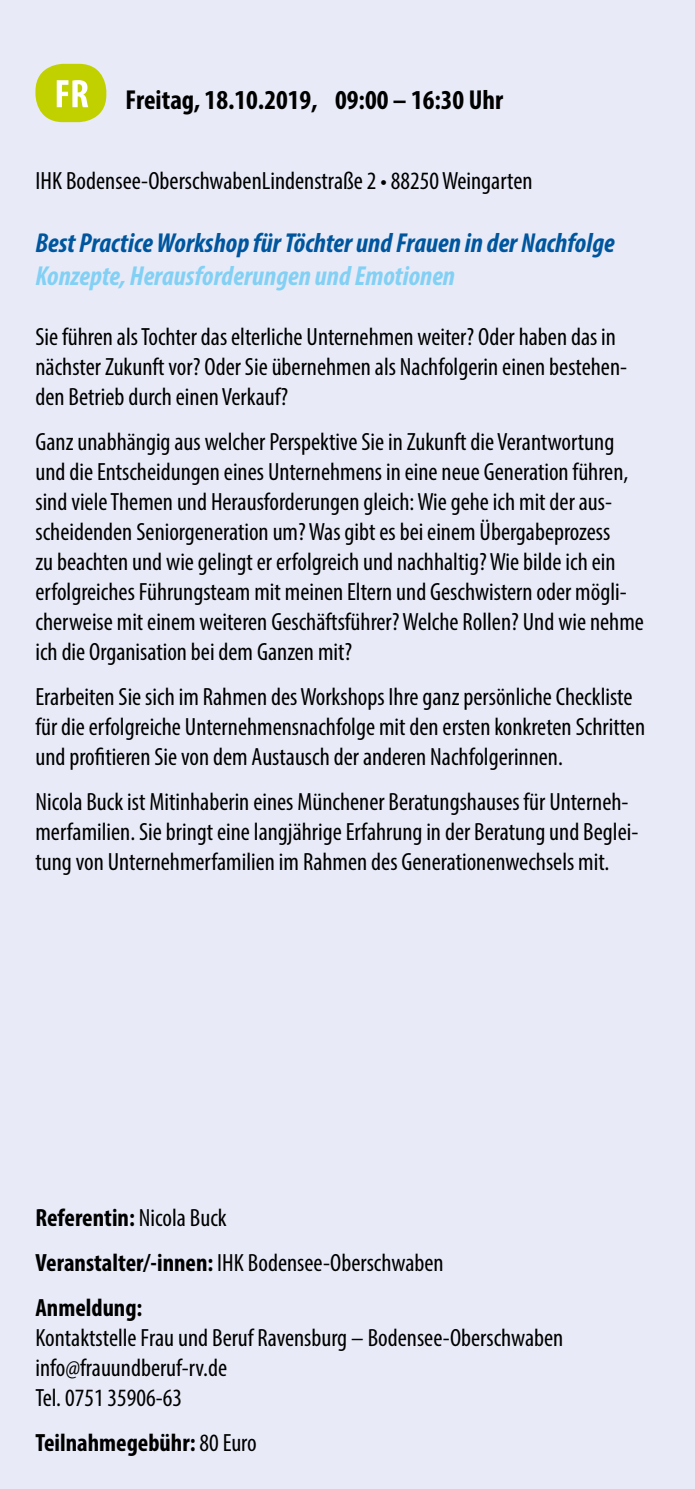
<style>
.page{position:relative;width:695px;height:1489px;background:#fff}
.page>*{position:absolute;margin:0;border:0;box-sizing:border-box;transform-origin:0 0}
.tx_weiss{font:italic 700 condensed 27.5px "Myriad Pro";color:#00569e}
.tx_weiss-2{font:italic 700 condensed 27.5px "Myriad Pro";color:#83d0f5}
.tx_weiss-3{font:700 condensed 27.5px "Myriad Pro";color:#000}
.tx_weiss-4{font:condensed 25px/30px "Myriad Pro";color:#000}
.tx_weiss-5{font:700 condensed 25px "Myriad Pro";color:#000}
.s1{font-weight:400}
.s2{font-weight:700}
</style>
<div class="page">
<div style="left:0;top:0;width:694px;height:1488px;background:#e8ebf7"></div>
<div style="left:35px;top:64px;width:71px;height:58px;background:#c1d100;border-radius:28px"></div>
<svg style="left:57px;top:80px;width:31px;height:27px"></svg>
<p class="tx_weiss-3" style="left:125px;top:83px;width:379px">Freitag, 18.10.2019, 09:00 – 16:30 Uhr</p>
<p class="tx_weiss-4" style="left:35px;top:165px;width:498px">IHK Bodensee-OberschwabenLindenstraße 2 • 88250 Weingarten</p>
<p class="tx_weiss" style="left:35px;top:226px;width:580px">Best Practice Workshop für Töchter und Frauen in der Nachfolge</p>
<p class="tx_weiss-2" style="left:35px;top:259px;width:421px">Konzepte, Herausforderungen und Emotionen</p>
<p class="tx_weiss-4" style="left:35px;top:321px;width:593px">Sie führen als Tochter das elterliche Unternehmen weiter? Oder haben das in nächster Zukunft vor? Oder Sie übernehmen als Nachfolgerin einen bestehen&shy;den Betrieb durch einen Verkauf?</p>
<p class="tx_weiss-4" style="left:35px;top:426px;width:610px">Ganz unabhängig aus welcher Perspektive Sie in Zukunft die Verantwortung und die Entscheidungen eines Unternehmens in eine neue Generation führen, sind viele Themen und Herausforderungen gleich: Wie gehe ich mit der aus&shy;scheidenden Seniorgeneration um? Was gibt es bei einem Übergabeprozess<br>zu beachten und wie gelingt er erfolgreich und nachhaltig? Wie bilde ich ein erfolgreiches Führungsteam mit meinen Eltern und Geschwistern oder mögli&shy;cherweise mit einem weiteren Geschäftsführer? Welche Rollen? Und wie nehme ich die Organisation bei dem Ganzen mit?</p>
<p class="tx_weiss-4" style="left:35px;top:681px;width:611px">Erarbeiten Sie sich im Rahmen des Workshops Ihre ganz persönliche Checkliste für die erfolgreiche Unternehmensnachfolge mit den ersten konkreten Schritten und profitieren Sie von dem Austausch der anderen Nachfolgerinnen.</p>
<p class="tx_weiss-4" style="left:35px;top:786px;width:604px">Nicola Buck ist Mitinhaberin eines Münchener Beratungshauses für Unterneh&shy;merfamilien. Sie bringt eine langjährige Erfahrung in der Beratung und Beglei&shy;tung von Unternehmerfamilien im Rahmen des Generationenwechsels mit.</p>
<p class="tx_weiss-5" style="left:35px;top:1201px;width:193px">Referentin: <span class="s1">Nicola Buck</span></p>
<p class="tx_weiss-4" style="left:35px;top:1246px;width:409px"><span class="s2">Veranstalter/-innen:</span> IHK Bodensee-Oberschwaben</p>
<p class="tx_weiss-5" style="left:35px;top:1291px;width:108px">Anmeldung:</p>
<p class="tx_weiss-4" style="left:35px;top:1321px;width:529px">Kontaktstelle Frau und Beruf Ravensburg – Bodensee-Oberschwaben</p>
<p class="tx_weiss-4" style="left:35px;top:1351px;width:193px">info@frauundberuf-rv.de</p>
<p class="tx_weiss-4" style="left:35px;top:1381px;width:148px">Tel. 0751 35906-63</p>
<p class="tx_weiss-5" style="left:35px;top:1426px;width:223px">Teilnahmegebühr: <span class="s1">80 Euro</span></p>
</div>
